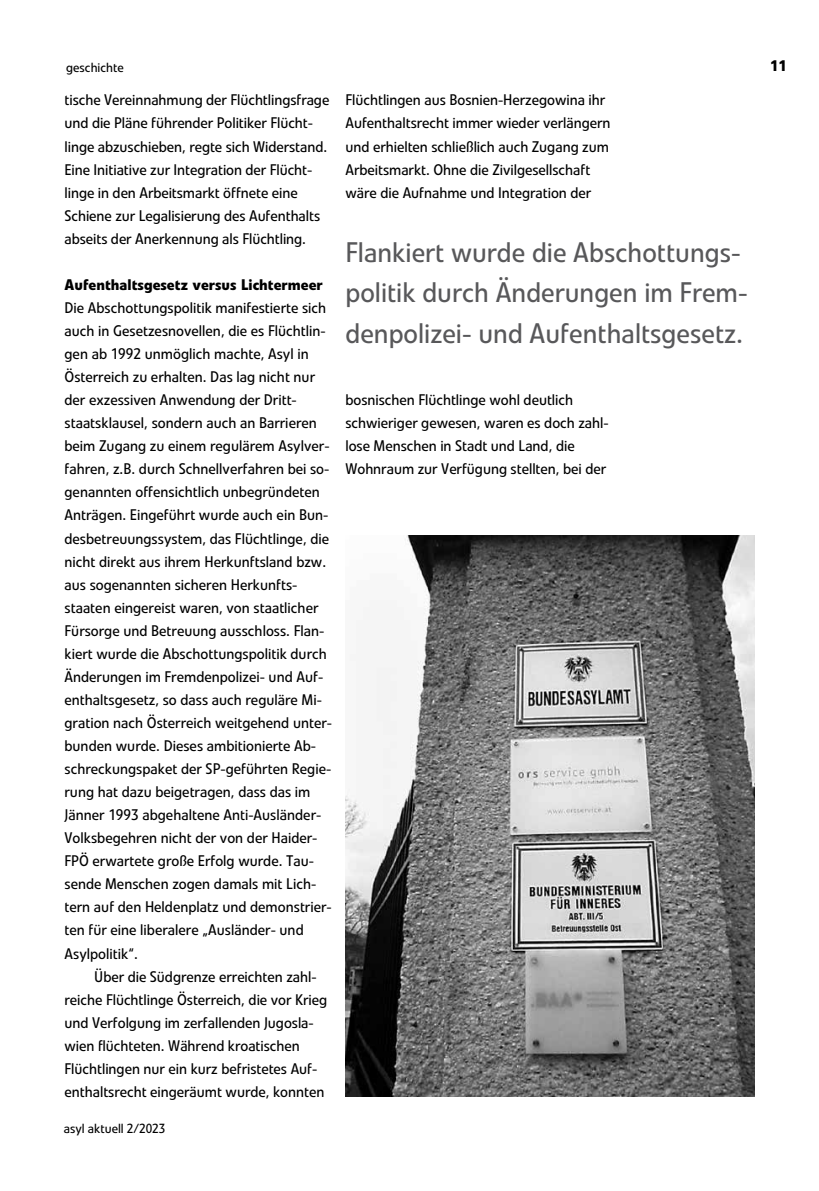
<style>
.page{position:relative;width:819px;height:1191px;background:#fff}
.page>*{position:absolute;margin:0;border:0;box-sizing:border-box;transform-origin:0 0}
.t1{font:28px/40.2px "Linotype Veto";color:#58585a}
.t2{font:15.22px/23.1px "Linotype Veto";color:#000}
.t3{font:700 15.22px "Linotype Veto";color:#000}
.t4{font:13.12px "Linotype Veto";color:#000}
</style>
<div class="page">
<img style="left:345px;top:535px;width:409px;height:561px">
<p class="t4" style="left:66px;top:59px;width:59px">geschichte</p>
<p class="t2" style="left:64px;top:89px;width:266px">tische Vereinnahmung der Flüchtlingsfrage und die Pläne führender Politiker Flücht&shy;linge abzuschieben, regte sich Widerstand.<br>Eine Initiative zur Integration der Flücht&shy;linge in den Arbeitsmarkt öffnete eine Schiene zur Legalisierung des Aufenthalts abseits der Anerkennung als Flüchtling.</p>
<p class="t3" style="left:64px;top:275px;width:260px">Aufenthaltsgesetz versus Lichtermeer</p>
<p class="t2" style="left:64px;top:296px;width:269px">Die Abschottungspolitik manifestierte sich auch in Gesetzesnovellen, die es Flüchtlin&shy;gen ab 1992 unmöglich machte, Asyl in Österreich zu erhalten. Das lag nicht nur der exzessiven Anwendung der Dritt&shy;staatsklausel, sondern auch an Barrieren beim Zugang zu einem regulärem Asylver&shy;fahren, z.B. durch Schnellverfahren bei so&shy;genannten offensichtlich unbegründeten Anträgen. Eingeführt wurde auch ein Bun&shy;desbetreuungssystem, das Flüchtlinge, die nicht direkt aus ihrem Herkunftsland bzw. aus sogenannten sicheren Herkunfts&shy;staaten eingereist waren, von staatlicher Fürsorge und Betreuung ausschloss. Flan&shy;kiert wurde die Abschottungspolitik durch Änderungen im Fremdenpolizei- und Auf&shy;enthaltsgesetz, so dass auch reguläre Mi&shy;gration nach Österreich weitgehend unter&shy;bunden wurde. Dieses ambitionierte Ab&shy;schreckungspaket der SP-geführten Regie&shy;rung hat dazu beigetragen, dass das im Jänner 1993 abgehaltene Anti-Ausländer-Volksbegehren nicht der von der Haider-FPÖ erwartete große Erfolg wurde. Tau&shy;sende Menschen zogen damals mit Lich&shy;tern auf den Heldenplatz und demonstrier&shy;ten für eine liberalere „Ausländer- und Asylpolitik“.</p>
<p class="t2" style="left:64px;top:965px;width:264px;text-indent:30px">Über die Südgrenze erreichten zahl&shy;reiche Flüchtlinge Österreich, die vor Krieg und Verfolgung im zerfallenden Jugosla&shy;wien flüchteten. Während kroatischen Flüchtlingen nur ein kurz befristetes Auf&shy;enthaltsrecht eingeräumt wurde, konnten</p>
<p class="t4" style="left:64px;top:1121px;width:103px">asyl aktuell 2/2023</p>
<p class="t2" style="left:345px;top:89px;width:266px">Flüchtlingen aus Bosnien-Herzegowina ihr Aufenthaltsrecht immer wieder verlängern und erhielten schließlich auch Zugang zum Arbeitsmarkt. Ohne die Zivilgesellschaft wäre die Aufnahme und Integration der</p>
<h1 class="t1" style="left:345px;top:233px;width:404px">Flankiert wurde die Abschottungs&shy;politik durch Änderungen im Frem&shy;denpolizei- und Aufenthaltsgesetz.</h1>
<p class="t2" style="left:345px;top:388px;width:265px">bosnischen Flüchtlinge wohl deutlich schwieriger gewesen, waren es doch zahl&shy;lose Menschen in Stadt und Land, die Wohnraum zur Verfügung stellten, bei der</p>
<p class="t3" style="left:770px;top:56px;width:18px">11</p>
</div>
